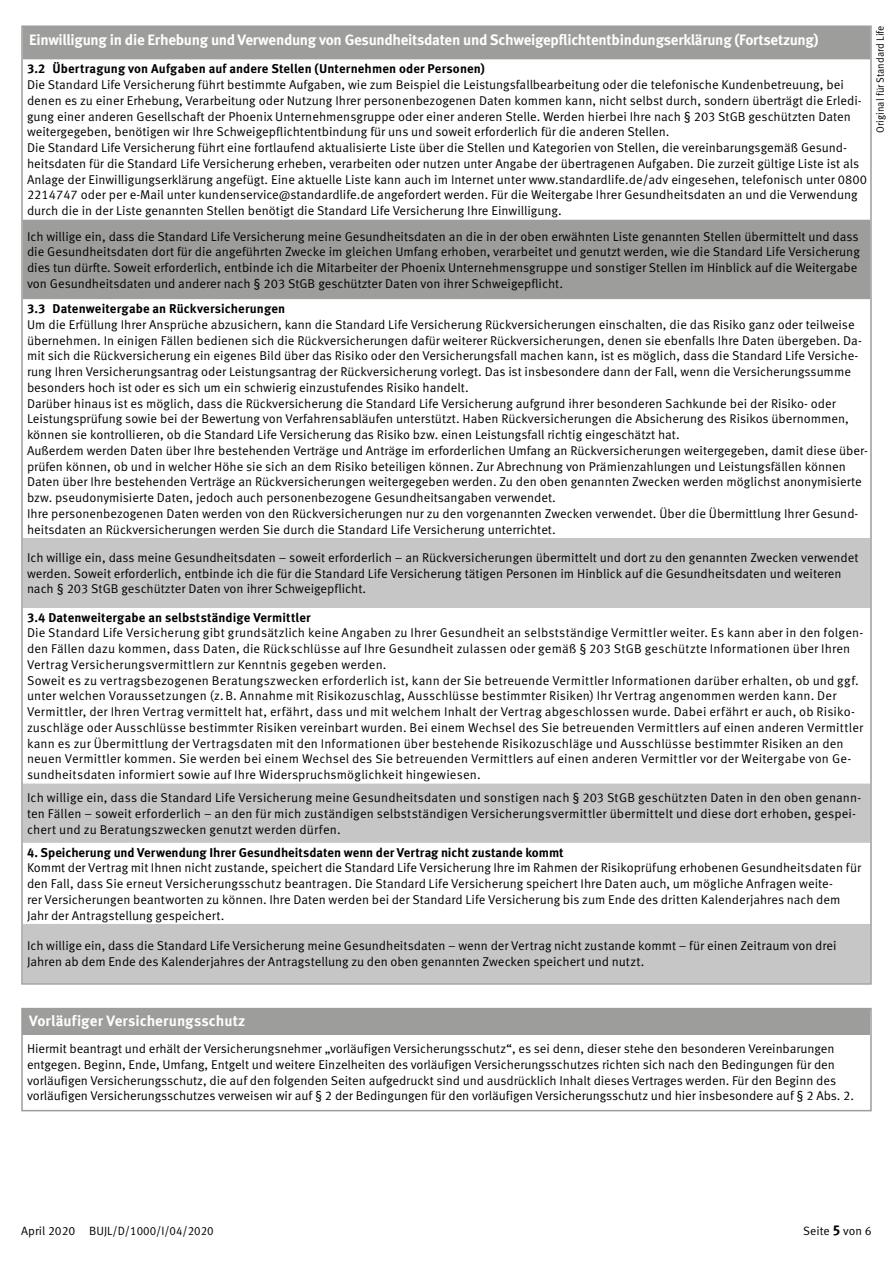
<style>
.page{position:relative;width:893px;height:1263px;background:#fff}
.page>*{position:absolute;margin:0;border:0;box-sizing:border-box;transform-origin:0 0}
.t1{font:700 15px "Meta Standard Life Pro TF";letter-spacing:-.02em;color:#fff}
.t2{font:700 15px "Meta Standard Life Pro TF";letter-spacing:.005em;color:#fff}
.t3{font:12.75px/15.8px "Meta Standard Life Pro TF Norm";color:#000}
.t4{font:700 12.75px "Meta Standard Life Pro TF";letter-spacing:.005em;color:#000}
.t5{font:12px "Meta Standard Life Pro TF Norm";color:#000}
.t6{font:10.5px "Meta Standard Life Pro TF Norm";color:#000;scale:.95 1}
.s1{font-family:"Meta Standard Life Pro TF";font-weight:700;font-size:14.25px}
</style>
<div class="page">
<div style="left:24px;top:29px;width:845px;height:31px;background:#9d9d9c"></div>
<div style="left:24px;top:219px;width:845px;height:81px;background:#9d9d9c"></div>
<svg style="left:24px;top:538px;width:845px;height:444px"></svg>
<div style="left:23px;top:1009px;width:847px;height:26px;background:#9d9d9c"></div>
<div style="left:21px;top:1008px;width:851px;height:103px;border:2px solid #9d9d9c"></div>
<p class="t1" style="left:29px;top:28px;width:791px">Einwilligung in die Erhebung und Verwendung von Gesundheitsdaten und Schweigepflichtentbindungserklärung (Fortsetzung)</p>
<p class="t4" style="left:27px;top:59px;width:459px">3.2 Übertragung von Aufgaben auf andere Stellen (Unternehmen oder Personen)</p>
<p class="t3" style="left:27px;top:76px;width:841px">Die Standard Life Versicherung führt bestimmte Aufgaben, wie zum Beispiel die Leistungsfallbearbeitung oder die telefonische Kundenbetreuung, bei denen es zu einer Erhebung, Verarbeitung oder Nutzung Ihrer personenbezogenen Daten kommen kann, nicht selbst durch, sondern überträgt die Erledi&shy;gung einer anderen Gesellschaft der Phoenix Unternehmensgruppe oder einer anderen Stelle. Werden hierbei Ihre nach § 203 StGB geschützten Daten weitergegeben, benötigen wir Ihre Schweigepflichtentbindung für uns und soweit erforderlich für die anderen Stellen.<br>Die Standard Life Versicherung führt eine fortlaufend aktualisierte Liste über die Stellen und Kategorien von Stellen, die vereinbarungsgemäß Gesund&shy;heitsdaten für die Standard Life Versicherung erheben, verarbeiten oder nutzen unter Angabe der übertragenen Aufgaben. Die zurzeit gültige Liste ist als Anlage der Einwilligungserklärung angefügt. Eine aktuelle Liste kann auch im Internet unter www.standardlife.de/adv eingesehen, telefonisch unter 0800<br>2214747 oder per e-Mail unter kundenservice@standardlife.de angefordert werden. Für die Weitergabe Ihrer Gesundheitsdaten an und die Verwendung durch die in der Liste genannten Stellen benötigt die Standard Life Versicherung Ihre Einwilligung.</p>
<p class="t3" style="left:27px;top:227px;width:834px">Ich willige ein, dass die Standard Life Versicherung meine Gesundheitsdaten an die in der oben erwähnten Liste genannten Stellen übermittelt und dass die Gesundheitsdaten dort für die angeführten Zwecke im gleichen Umfang erhoben, verarbeitet und genutzt werden, wie die Standard Life Versicherung dies tun dürfte. Soweit erforderlich, entbinde ich die Mitarbeiter der Phoenix Unternehmensgruppe und sonstiger Stellen im Hinblick auf die Weitergabe von Gesundheitsdaten und anderer nach § 203 StGB geschützter Daten von ihrer Schweigepflicht.</p>
<p class="t4" style="left:27px;top:299px;width:260px">3.3 Datenweitergabe an Rückversicherungen</p>
<p class="t3" style="left:27px;top:316px;width:842px">Um die Erfüllung Ihrer Ansprüche abzusichern, kann die Standard Life Versicherung Rückversicherungen einschalten, die das Risiko ganz oder teilweise übernehmen. In einigen Fällen bedienen sich die Rückversicherungen dafür weiterer Rückversicherungen, denen sie ebenfalls Ihre Daten übergeben. Da&shy;mit sich die Rückversicherung ein eigenes Bild über das Risiko oder den Versicherungsfall machen kann, ist es möglich, dass die Standard Life Versiche&shy;rung Ihren Versicherungsantrag oder Leistungsantrag der Rückversicherung vorlegt. Das ist insbesondere dann der Fall, wenn die Versicherungssumme besonders hoch ist oder es sich um ein schwierig einzustufendes Risiko handelt.<br>Darüber hinaus ist es möglich, dass die Rückversicherung die Standard Life Versicherung aufgrund ihrer besonderen Sachkunde bei der Risiko- oder Leistungsprüfung sowie bei der Bewertung von Verfahrensabläufen unterstützt. Haben Rückversicherungen die Absicherung des Risikos übernommen, können sie kontrollieren, ob die Standard Life Versicherung das Risiko bzw. einen Leistungsfall richtig eingeschätzt hat.<br>Außerdem werden Daten über Ihre bestehenden Verträge und Anträge im erforderlichen Umfang an Rückversicherungen weitergegeben, damit diese über&shy;prüfen können, ob und in welcher Höhe sie sich an dem Risiko beteiligen können. Zur Abrechnung von Prämienzahlungen und Leistungsfällen können Daten über Ihre bestehenden Verträge an Rückversicherungen weitergegeben werden. Zu den oben genannten Zwecken werden möglichst anonymisierte bzw. pseudonymisierte Daten, jedoch auch personenbezogene Gesundheitsangaben verwendet.<br>Ihre personenbezogenen Daten werden von den Rückversicherungen nur zu den vorgenannten Zwecken verwendet. Über die Übermittlung Ihrer Gesund&shy;heitsdaten an Rückversicherungen werden Sie durch die Standard Life Versicherung unterrichtet.</p>
<p class="t3" style="left:27px;top:549px;width:833px">Ich willige ein, dass meine Gesundheitsdaten – soweit erforderlich – an Rückversicherungen übermittelt und dort zu den genannten Zwecken verwendet werden. Soweit erforderlich, entbinde ich die für die Standard Life Versicherung tätigen Personen im Hinblick auf die Gesundheitsdaten und weiteren nach § 203 StGB geschützter Daten von ihrer Schweigepflicht.</p>
<p class="t4" style="left:27px;top:607px;width:285px">3.4 Datenweitergabe an selbstständige Vermittler</p>
<p class="t3" style="left:27px;top:624px;width:838px">Die Standard Life Versicherung gibt grundsätzlich keine Angaben zu Ihrer Gesundheit an selbstständige Vermittler weiter. Es kann aber in den folgen&shy;den Fällen dazu kommen, dass Daten, die Rückschlüsse auf Ihre Gesundheit zulassen oder gemäß § 203 StGB geschützte Informationen über Ihren Vertrag Versicherungsvermittlern zur Kenntnis gegeben werden.<br>Soweit es zu vertragsbezogenen Beratungszwecken erforderlich ist, kann der Sie betreuende Vermittler Informationen darüber erhalten, ob und ggf. unter welchen Voraussetzungen (z.B. Annahme mit Risikozuschlag, Ausschlüsse bestimmter Risiken) Ihr Vertrag angenommen werden kann. Der Vermittler, der Ihren Vertrag vermittelt hat, erfährt, dass und mit welchem Inhalt der Vertrag abgeschlossen wurde. Dabei erfährt er auch, ob Risiko&shy;zuschläge oder Ausschlüsse bestimmter Risiken vereinbart wurden. Bei einem Wechsel des Sie betreuenden Vermittlers auf einen anderen Vermittler kann es zur Übermittlung der Vertragsdaten mit den Informationen über bestehende Risikozuschläge und Ausschlüsse bestimmter Risiken an den neuen Vermittler kommen. Sie werden bei einem Wechsel des Sie betreuenden Vermittlers auf einen anderen Vermittler vor der Weitergabe von Ge&shy;sundheitsdaten informiert sowie auf Ihre Widerspruchsmöglichkeit hingewiesen.</p>
<p class="t3" style="left:27px;top:789px;width:836px">Ich willige ein, dass die Standard Life Versicherung meine Gesundheitsdaten und sonstigen nach § 203 StGB geschützten Daten in den oben genann&shy;ten Fällen – soweit erforderlich – an den für mich zuständigen selbstständigen Versicherungsvermittler übermittelt und diese dort erhoben, gespei&shy;chert und zu Beratungszwecken genutzt werden dürfen.</p>
<p class="t4" style="left:27px;top:842px;width:538px">4. Speicherung und Verwendung Ihrer Gesundheitsdaten wenn der Vertrag nicht zustande kommt</p>
<p class="t3" style="left:27px;top:859px;width:836px">Kommt der Vertrag mit Ihnen nicht zustande, speichert die Standard Life Versicherung Ihre im Rahmen der Risikoprüfung erhobenen Gesundheitsdaten für den Fall, dass Sie erneut Versicherungsschutz beantragen. Die Standard Life Versicherung speichert Ihre Daten auch, um mögliche Anfragen weite-<br>rer Versicherungen beantworten zu können. Ihre Daten werden bei der Standard Life Versicherung bis zum Ende des dritten Kalenderjahres nach dem Jahr der Antragstellung gespeichert.</p>
<p class="t3" style="left:27px;top:937px;width:811px">Ich willige ein, dass die Standard Life Versicherung meine Gesundheitsdaten – wenn der Vertrag nicht zustande kommt – für einen Zeitraum von drei<br>Jahren ab dem Ende des Kalenderjahres der Antragstellung zu den oben genannten Zwecken speichert und nutzt.</p>
<p class="t6" style="left:872px;top:133px;width:114px;rotate:-90deg">Original für Standard Life</p>
<p class="t2" style="left:29px;top:1009px;width:218px">Vorläufiger Versicherungsschutz</p>
<p class="t3" style="left:27px;top:1040px;width:829px">Hiermit beantragt und erhält der Versicherungsnehmer „vorläufigen Versicherungsschutz“, es sei denn, dieser stehe den besonderen Vereinbarungen entgegen. Beginn, Ende, Umfang, Entgelt und weitere Einzelheiten des vorläufigen Versicherungsschutzes richten sich nach den Bedingungen für den vorläufigen Versicherungsschutz, die auf den folgenden Seiten aufgedruckt sind und ausdrücklich Inhalt dieses Vertrages werden. Für den Beginn des vorläufigen Versicherungsschutzes verweisen wir auf § 2 der Bedingungen für den vorläufigen Versicherungsschutz und hier insbesondere auf § 2 Abs. 2.</p>
<p class="t5" style="left:21px;top:1222px;width:194px">April 2020 BUJL/D/1000/I/04/2020</p>
<p class="t5" style="left:803px;top:1222px;width:70px">Seite <span class="s1">5</span> von 6</p>
</div>
